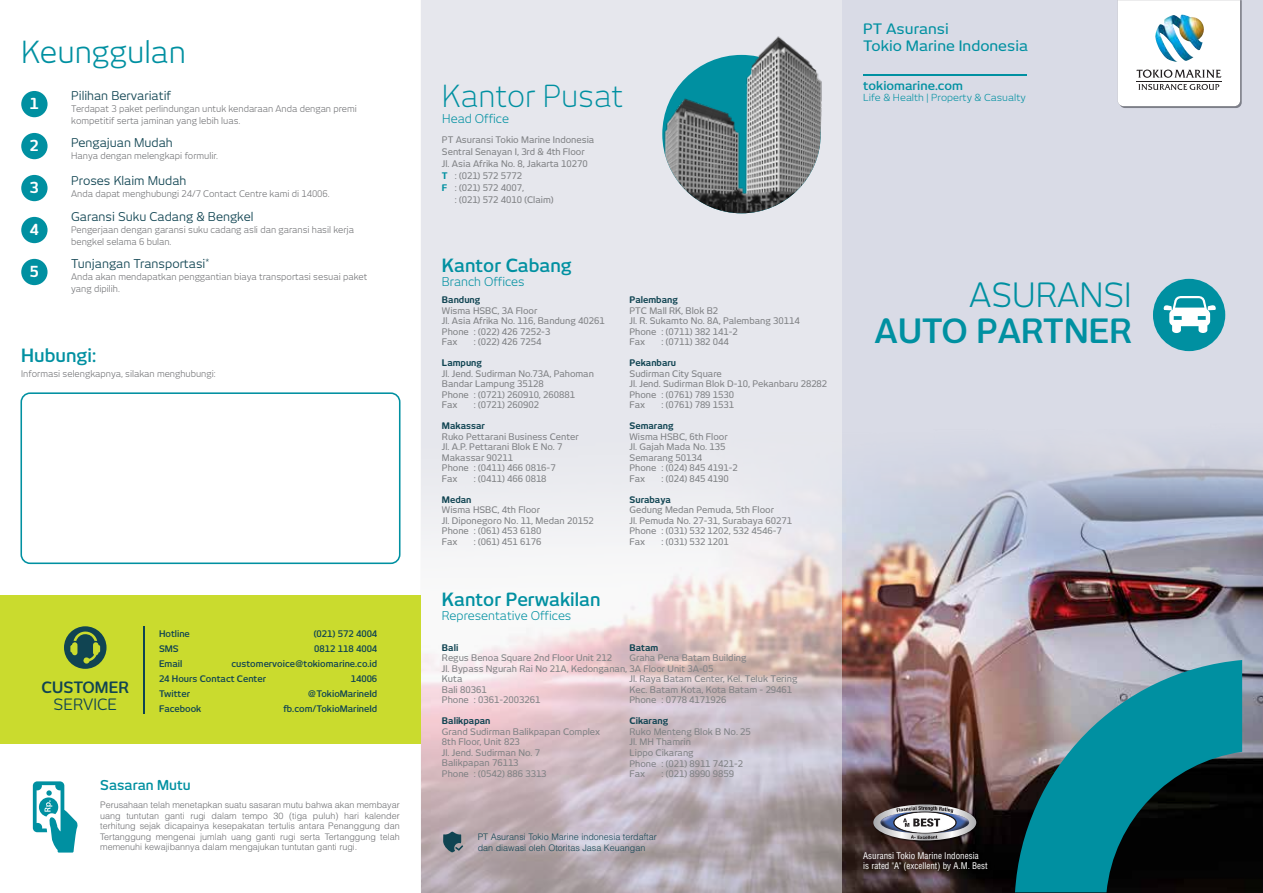
<style>
.page{position:relative;width:1263px;height:893px;background:#fff}
.page>*{position:absolute;margin:0;border:0;box-sizing:border-box;transform-origin:0 0}
.t1{font:600 33px "New June";color:#0090a1}
.t2{font:33px "New June";color:#0090a1}
.t3{font:300 30px "New June";color:#0090a1}
.t4{font:30px "New June";color:#0090a1}
.t5{font:600 18px "New June";color:#0090a1}
.t6{font:600 15.45px "New June";color:#104452}
.t7{font:15.45px "New June";color:#104452}
.t8{font:700 15px "New June";color:#fff}
.t9{font:500 14.25px/17.1px "New June";color:#0090a1;scale:1.06 1}
.t10{font:600 13.5px "New June";color:#0090a1}
.t11{font:12px "New June";color:#104452}
.t12{font:12px "New June";color:#0090a1}
.t13{font:600 11.85px "New June";color:#0090a1;scale:1.06 1}
.t14{font:9.6px "New June";color:#0090a1;scale:1.06 1}
.t15{font:500 9px/10.5px "New June";color:#808285}
.t16{font:9px/12px "New June";color:#6d6e71}
.t17{font:300 9px/10.5px "Helvetica LT Std";color:#6d6e71;text-align:justify}
.t18{font:600 9px/15px "New June";color:#104452}
.t19{font:700 9px "New June";color:#104452}
.t20{font:300 9px/10.5px "Helvetica LT Std";color:#104452}
.t21{font:condensed 9px/10.8px "Helvetica LT Std";color:#fff}
.s1{font-weight:700;color:#0090a1}
</style>
<div class="page">
<div style="left:421px;top:0;width:842px;height:893px;background:#d9dbe6"></div>
<img style="left:842px;top:452px;width:421px;height:441px">
<svg style="left:1118px;top:0;width:124px;height:108px;background:#f0f0f0"></svg>
<img style="left:1155px;top:14px;width:50px;height:48px">
<hr style="left:863px;top:74px;width:164px;height:2px;background:#0090a1">
<svg style="left:421px;top:0;width:421px;height:893px;fill:#e6e7ed"></svg>
<img style="left:662px;top:24px;width:162px;height:189px">
<svg style="left:1015px;top:660px;width:227px;height:232px;background:#276b74"></svg>
<img style="left:856px;top:844px;width:138px;height:34px">
<img style="left:872px;top:804px;width:107px;height:39px">
<svg style="left:873px;top:804px;width:103px;height:36px;background:#939297"></svg>
<svg style="left:443px;top:832px;width:20px;height:20px"></svg>
<div style="left:0;top:595px;width:421px;height:149px;background:#cadb2e"></div>
<svg style="left:64px;top:626px;width:43px;height:43px"></svg>
<hr style="left:143px;top:626px;width:1px;height:87px;background:#104452">
<div style="left:21px;top:91px;width:27px;height:26px;background:#0090a1;border-radius:50%"></div>
<div style="left:21px;top:133px;width:27px;height:26px;background:#0090a1;border-radius:50%"></div>
<div style="left:21px;top:175px;width:27px;height:26px;background:#0090a1;border-radius:50%"></div>
<div style="left:21px;top:217px;width:27px;height:26px;background:#0090a1;border-radius:50%"></div>
<div style="left:21px;top:259px;width:27px;height:26px;background:#0090a1;border-radius:50%"></div>
<div style="left:20px;top:392px;width:380px;height:172px;border:2px solid #0090a1;border-radius:9px"></div>
<div style="left:1153px;top:279px;width:72px;height:72px;background:#0090a1;border-radius:50%"></div>
<svg style="left:1163px;top:296px;width:53px;height:37px"></svg>
<svg style="left:33px;top:781px;width:45px;height:72px"></svg>
<h2 class="t4" style="left:21px;top:34px;width:166px">Keunggulan</h2>
<h3 class="t8" style="left:30px;top:95px;width:10px">1</h3>
<h3 class="t8" style="left:30px;top:137px;width:10px">2</h3>
<h3 class="t8" style="left:30px;top:179px;width:10px">3</h3>
<h3 class="t8" style="left:30px;top:221px;width:10px">4</h3>
<h3 class="t8" style="left:30px;top:263px;width:10px">5</h3>
<h3 class="t11" style="left:71px;top:89px;width:101px">Pilihan Bervariatif</h3>
<p class="t16" style="left:71px;top:103px;width:287px">Terdapat 3 paket perlindungan untuk kendaraan Anda dengan premi kompetitif serta jaminan yang lebih luas.</p>
<h3 class="t11" style="left:71px;top:136px;width:103px">Pengajuan Mudah</h3>
<p class="t16" style="left:71px;top:150px;width:148px">Hanya dengan melengkapi formulir.</p>
<h3 class="t11" style="left:71px;top:173px;width:117px">Proses Klaim Mudah</h3>
<p class="t16" style="left:71px;top:187px;width:260px">Anda dapat menghubungi 24/7 Contact Centre kami di 14006.</p>
<h3 class="t11" style="left:71px;top:210px;width:184px">Garansi Suku Cadang &amp; Bengkel</h3>
<p class="t16" style="left:71px;top:224px;width:284px">Pengerjaan dengan garansi suku cadang asli dan garansi hasil kerja bengkel selama 6 bulan.</p>
<h3 class="t11" style="left:71px;top:257px;width:140px">Tunjangan Transportasi<sup>*</sup></h3>
<p class="t16" style="left:71px;top:271px;width:298px">Anda akan mendapatkan penggantian biaya transportasi sesuai paket yang dipilih.</p>
<h3 class="t5" style="left:21px;top:344px;width:76px">Hubungi:</h3>
<p class="t16" style="left:21px;top:368px;width:196px">Informasi selengkapnya, silakan menghubungi:</p>
<h3 class="t6" style="left:42px;top:678px;width:89px">CUSTOMER</h3>
<h3 class="t7" style="left:54px;top:695px;width:65px">SERVICE</h3>
<p class="t18" style="left:159px;top:626px;width:32px">Hotline</p>
<p class="t18" style="left:314px;top:626px;width:65px">(021) 572 4004</p>
<p class="t18" style="left:159px;top:641px;width:21px">SMS</p>
<p class="t18" style="left:314px;top:641px;width:65px">0812 118 4004</p>
<p class="t18" style="left:159px;top:656px;width:25px">Email</p>
<p class="t18" style="left:159px;top:656px;width:220px;text-indent:72px">customervoice@tokiomarine.co.id<br>24 Hours Contact Center</p>
<p class="t18" style="left:351px;top:671px;width:28px">14006</p>
<p class="t18" style="left:159px;top:686px;width:33px">Twitter</p>
<p class="t18" style="left:308px;top:686px;width:71px">@TokioMarineId</p>
<p class="t18" style="left:159px;top:701px;width:44px">Facebook</p>
<p class="t18" style="left:283px;top:701px;width:95px">fb.com/TokioMarineId</p>
<h3 class="t10" style="left:100px;top:777px;width:92px">Sasaran Mutu</h3>
<p class="t17" style="left:100px;top:799px;width:301px">Perusahaan telah menetapkan suatu sasaran mutu bahwa akan membayar uang tuntutan ganti rugi dalam tempo 30 (tiga puluh) hari kalender terhitung sejak dicapainya kesepakatan tertulis antara Penanggung dan Tertanggung mengenai jumlah uang ganti rugi serta Tertanggung telah memenuhi kewajibannya dalam mengajukan tuntutan ganti rugi.</p>
<h2 class="t3" style="left:442px;top:79px;width:183px">Kantor Pusat</h2>
<h3 class="t12" style="left:442px;top:112px;width:68px">Head Office</h3>
<p class="t15" style="left:442px;top:135px;width:154px">PT Asuransi Tokio Marine Indonesia</p>
<p class="t15" style="left:442px;top:147px;width:144px">Sentral Senayan I, 3rd &amp; 4th Floor</p>
<p class="t15" style="left:442px;top:159px;width:147px">Jl. Asia Afrika No. 8, Jakarta 10270</p>
<p class="t15" style="left:442px;top:171px;width:82px"><span class="s1">T</span> : (021) 572 5772</p>
<p class="t15" style="left:442px;top:183px;width:84px"><span class="s1">F</span> : (021) 572 4007,</p>
<p class="t15" style="left:455px;top:195px;width:100px">: (021) 572 4010 (Claim)</p>
<h3 class="t5" style="left:442px;top:254px;width:131px">Kantor Cabang</h3>
<h3 class="t12" style="left:442px;top:274px;width:84px">Branch Offices</h3>
<p class="t19" style="left:442px;top:295px;width:40px">Bandung</p>
<p class="t15" style="left:442px;top:305px;width:164px">Wisma HSBC, 3A Floor<br>Jl. Asia Afrika No. 116, Bandung 40261<br>Phone : (022) 426 7252-3<br>Fax</p>
<p class="t15" style="left:474px;top:337px;width:69px">: (022) 426 7254</p>
<p class="t19" style="left:442px;top:358px;width:42px">Lampung</p>
<p class="t15" style="left:442px;top:368px;width:153px">Jl. Jend. Sudirman No.73A, Pahoman<br>Bandar Lampung 35128<br>Phone : (0721) 260910, 260881<br>Fax</p>
<p class="t15" style="left:474px;top:400px;width:67px">: (0721) 260902</p>
<p class="t19" style="left:442px;top:421px;width:44px">Makassar</p>
<p class="t15" style="left:442px;top:431px;width:138px">Ruko Pettarani Business Center<br>Jl. A.P. Pettarani Blok E No. 7<br>Makassar 90211<br>Phone : (0411) 466 0816-7<br>Fax</p>
<p class="t15" style="left:474px;top:473px;width:74px">: (0411) 466 0818</p>
<p class="t19" style="left:442px;top:494px;width:31px">Medan</p>
<p class="t15" style="left:442px;top:505px;width:153px">Wisma HSBC, 4th Floor<br>Jl. Diponegoro No. 11, Medan 20152<br>Phone : (061) 453 6180<br>Fax</p>
<p class="t15" style="left:474px;top:536px;width:69px">: (061) 451 6176</p>
<h3 class="t5" style="left:442px;top:589px;width:160px">Kantor Perwakilan</h3>
<h3 class="t12" style="left:442px;top:609px;width:131px">Representative Offices</h3>
<p class="t19" style="left:629px;top:295px;width:50px">Palembang</p>
<p class="t15" style="left:629px;top:305px;width:172px">PTC Mall RK, Blok B2<br>Jl. R. Sukamto No. 8A, Palembang 30114<br>Phone : (0711) 382 141-2<br>Fax</p>
<p class="t15" style="left:661px;top:337px;width:69px">: (0711) 382 044</p>
<p class="t19" style="left:629px;top:358px;width:48px">Pekanbaru</p>
<p class="t15" style="left:629px;top:368px;width:199px">Sudirman City Square<br>Jl. Jend. Sudirman Blok D-10, Pekanbaru 28282<br>Phone : (0761) 789 1530<br>Fax</p>
<p class="t15" style="left:661px;top:400px;width:74px">: (0761) 789 1531</p>
<p class="t19" style="left:629px;top:421px;width:46px">Semarang</p>
<p class="t15" style="left:629px;top:431px;width:110px">Wisma HSBC, 6th Floor<br>Jl. Gajah Mada No. 135<br>Semarang 50134<br>Phone : (024) 845 4191-2<br>Fax</p>
<p class="t15" style="left:661px;top:473px;width:69px">: (024) 845 4190</p>
<p class="t19" style="left:629px;top:494px;width:43px">Surabaya</p>
<p class="t15" style="left:629px;top:505px;width:164px">Gedung Medan Pemuda, 5th Floor<br>Jl. Pemuda No. 27-31, Surabaya 60271<br>Phone : (031) 532 1202, 532 4546-7<br>Fax</p>
<p class="t15" style="left:661px;top:536px;width:69px">: (031) 532 1201</p>
<p class="t19" style="left:442px;top:642px;width:18px">Bali</p>
<p class="t15" style="left:442px;top:653px;width:273px">Regus Benoa Square 2nd Floor Unit 212<br>Jl. Bypass Ngurah Rai No 21A, Kedonganan, 3A Floor Unit 3A-05<br>Kuta<br>Bali 80361<br>Phone : 0361-2003261</p>
<p class="t19" style="left:442px;top:716px;width:50px">Balikpapan</p>
<p class="t15" style="left:442px;top:726px;width:160px">Grand Sudirman Balikpapan Complex<br>8th Floor, Unit 823<br>Jl. Jend. Sudirman No. 7<br>Balikpapan 76113<br>Phone : (0542) 886 3313</p>
<p class="t19" style="left:629px;top:642px;width:30px">Batam</p>
<p class="t15" style="left:629px;top:653px;width:118px">Graha Pena Batam Building</p>
<p class="t15" style="left:629px;top:674px;width:169px">Jl. Raya Batam Center, Kel. Teluk Tering<br>Kec. Batam Kota, Kota Batam - 29461<br>Phone : 0778 4171926</p>
<p class="t19" style="left:629px;top:716px;width:40px">Cikarang</p>
<p class="t15" style="left:629px;top:726px;width:123px">Ruko Menteng Blok B No. 25<br>Jl. MH Thamrin<br>Lippo Cikarang<br>Phone : (021) 8911 7421-2<br>Fax</p>
<p class="t15" style="left:661px;top:768px;width:74px">: (021) 8990 9859</p>
<p class="t20" style="left:478px;top:832px;width:180px">PT Asuransi Tokio Marine indonesia terdaftar dan diawasi oleh Otoritas Jasa Keuangan</p>
<h3 class="t9" style="left:863px;top:20px;width:157px">PT Asuransi<br>Tokio Marine Indonesia</h3>
<h3 class="t13" style="left:863px;top:79px;width:96px">tokiomarine.com</h3>
<p class="t14" style="left:863px;top:92px;width:155px">Life &amp; Health | Property &amp; Casualty</p>
<h1 class="t2" style="left:969px;top:276px;width:164px">ASURANSI</h1>
<h1 class="t1" style="left:875px;top:312px;width:259px">AUTO PARTNER</h1>
<p class="t21" style="left:863px;top:850px;width:126px">Asuransi Tokio Marine Indonesia<br>is rated "A" (excellent) by A.M. Best</p>
</div>
